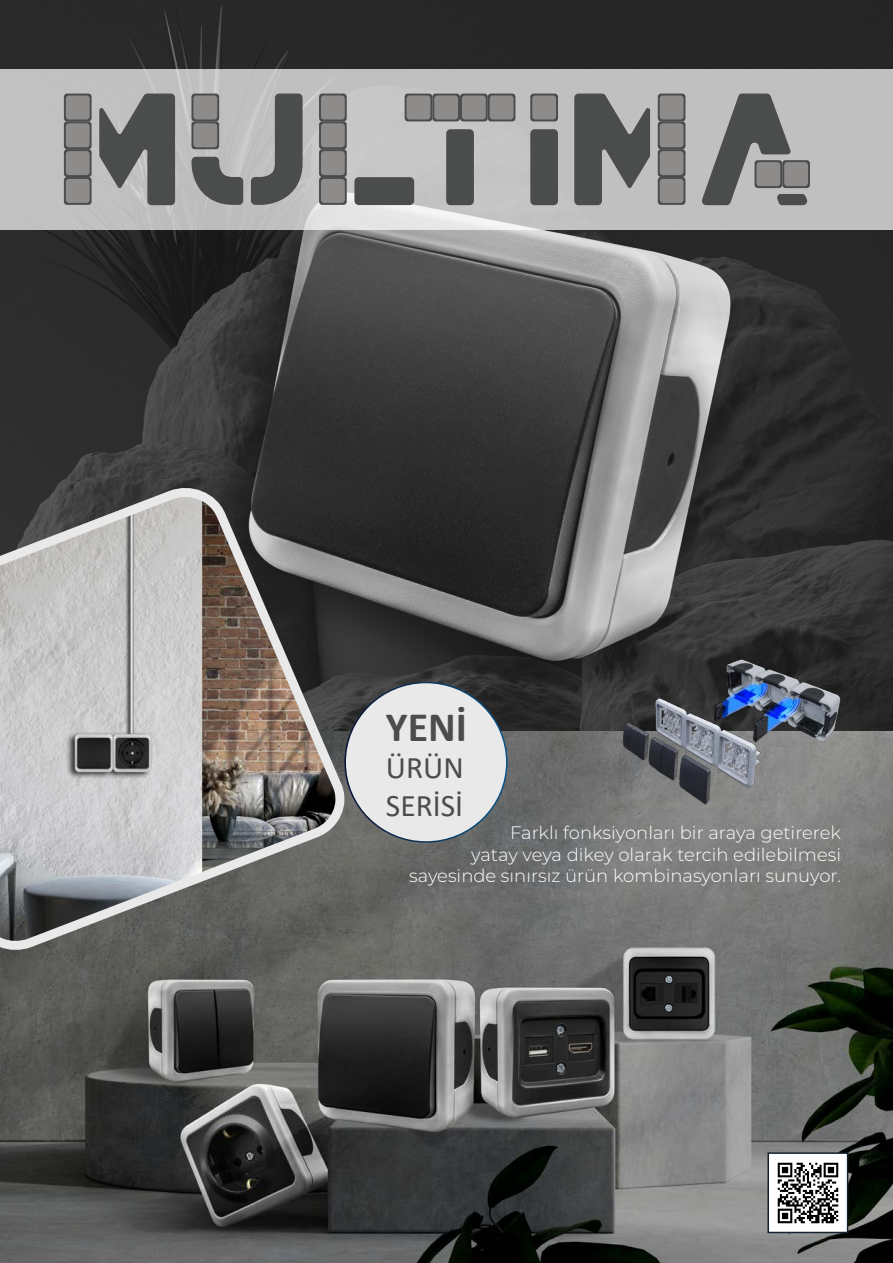
<style>
.page{position:relative;width:893px;height:1263px;background:#fff}
.page>*{position:absolute;margin:0;border:0;box-sizing:border-box;transform-origin:0 0}
.t1{font:700 42px "Calibri";color:#4b4c4b}
.t2{font:31.5px "Calibri";color:#4b4c4b}
.t3{font:300 18px "Montserrat";color:#fff}
</style>
<div class="page">
<img style="left:0;top:0;width:893px;height:731px">
<img style="left:0;top:731px;width:893px;height:532px">
<svg style="left:0;top:476px;width:357px;height:486px"></svg>
<div style="left:345px;top:682px;width:162px;height:160px;background:#e9e9e9;border-radius:50%"></div>
<svg style="left:0;top:69px;width:893px;height:161px;fill:#c0c0c0"></svg>
<svg style="left:99px;top:94px;width:76px;height:111px"></svg>
<div style="left:354px;top:177px;width:60px;height:28px;background:#4b4c4c"></div>
<svg style="left:446px;top:129px;width:28px;height:76px"></svg>
<div style="left:530px;top:129px;width:28px;height:76px;background:#4b4c4c"></div>
<svg style="left:574px;top:94px;width:76px;height:111px"></svg>
<svg style="left:64px;top:94px;width:28px;height:111px"></svg>
<svg style="left:191px;top:94px;width:112px;height:111px"></svg>
<svg style="left:658px;top:94px;width:27px;height:111px"></svg>
<svg style="left:530px;top:94px;width:28px;height:27px"></svg>
<svg style="left:702px;top:94px;width:108px;height:111px"></svg>
<svg style="left:319px;top:94px;width:28px;height:111px"></svg>
<svg style="left:405px;top:94px;width:110px;height:27px"></svg>
<img style="left:770px;top:1155px;width:75px;height:75px">
<div style="left:767px;top:1152px;width:81px;height:81px;border:2px solid #15202d"></div>
<img style="left:606px;top:648px;width:247px;height:165px">
<p class="t1" style="left:386px;top:697px;width:83px">YENİ</p>
<p class="t2" style="left:386px;top:746px;width:79px">ÜRÜN</p>
<p class="t2" style="left:386px;top:784px;width:79px">SERİSİ</p>
<p class="t3" style="left:510px;top:821px;width:332px">Farklı fonksiyonları bir araya getirerek</p>
<p class="t3" style="left:471px;top:842px;width:371px">yatay veya dikey olarak tercih edilebilmesi</p>
<p class="t3" style="left:409px;top:864px;width:433px">sayesinde sınırsız ürün kombinasyonları sunuyor.</p>
</div>
